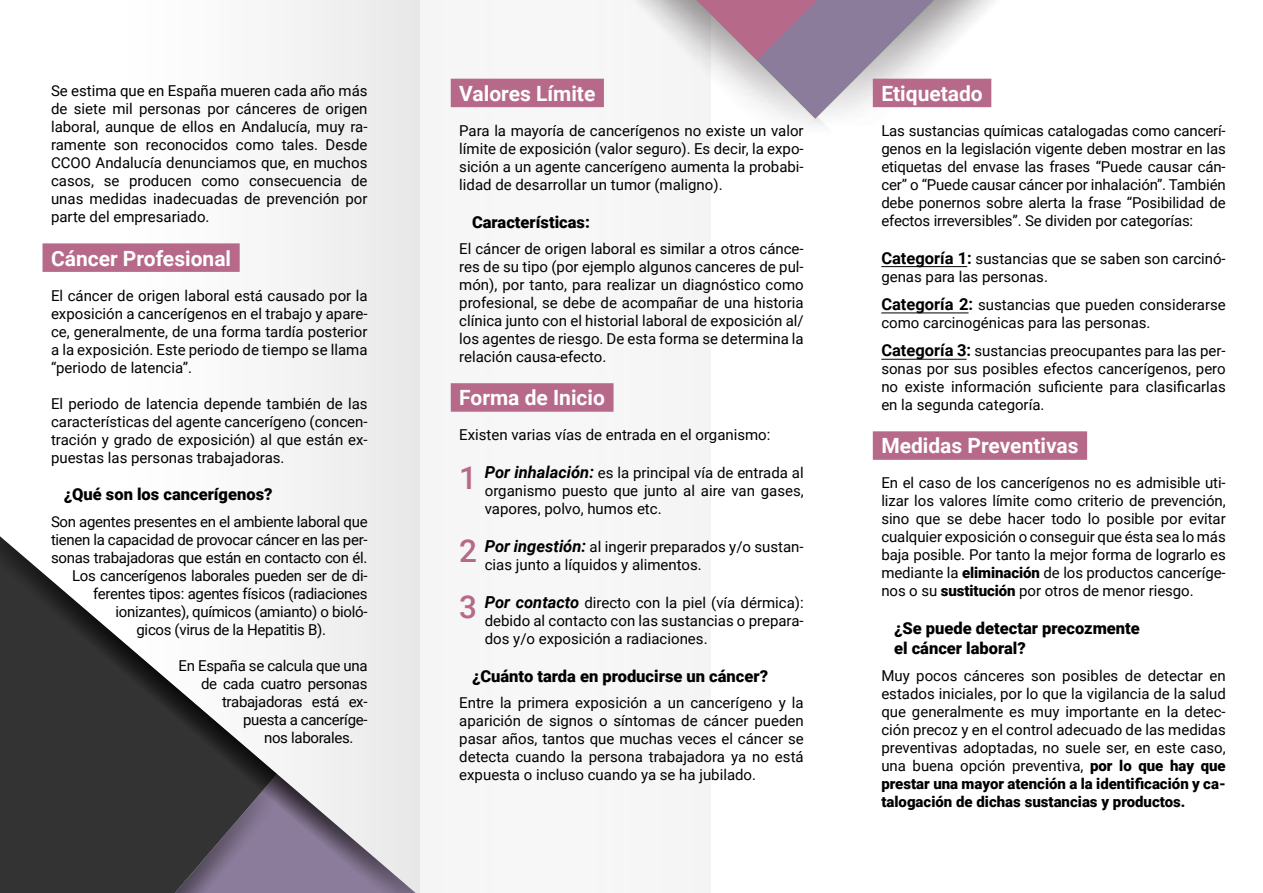
<style>
.page{position:relative;width:1263px;height:893px;background:#fff}
.page>*{position:absolute;margin:0;border:0;box-sizing:border-box;transform-origin:0 0}
.Titulo_2_de_verdad{font:700 21px "Roboto";color:#fff}
.Titulo_viñeta{font:900 16.5px/19.8px "Roboto";color:#000}
.Normal_parrafo{font:15px/18px "Roboto";color:#000;text-align:justify}
.Normal_parrafo-2{font:15px "Roboto";letter-spacing:-.02em;color:#000}
.s1{font-weight:500;font-size:31.5px;color:#b7698a}
.s2{font-weight:700;font-style:italic;font-size:16.5px}
.s3{font-weight:700;font-size:16.5px}
.s4{font-weight:900}
</style>
<div class="page">
<div style="left:113px;top:0;width:306px;height:893px;background:linear-gradient(to right,#fff,#eae9e9)"></div>
<div style="left:419px;top:0;width:291px;height:893px;background:#f6f6f6"></div>
<svg style="left:0;top:504px;width:420px;height:389px"></svg>
<svg style="left:113px;top:0;width:598px;height:134px"></svg>
<svg style="left:807px;top:0;width:187px;height:125px"></svg>
<svg style="left:684px;top:0;width:263px;height:119px"></svg>
<div style="left:43px;top:243px;width:197px;height:29px;background:#b7698a"></div>
<div style="left:451px;top:79px;width:153px;height:28px;background:#b7698a"></div>
<div style="left:451px;top:383px;width:162px;height:29px;background:#b7698a"></div>
<div style="left:873px;top:79px;width:118px;height:28px;background:#b7698a"></div>
<hr style="left:881px;top:266px;width:86px;height:1px;background:#000">
<hr style="left:881px;top:312px;width:87px;height:1px;background:#000">
<hr style="left:881px;top:359px;width:85px;height:1px;background:#000">
<div style="left:873px;top:431px;width:214px;height:29px;background:#b7698a"></div>
<p class="Normal_parrafo" style="left:51px;top:81px;width:318px">Se estima que en España mueren cada año más de siete mil personas por cánceres de origen laboral, aunque de ellos en Andalucía, muy ra&shy;ramente son reconocidos como tales. Desde CCOO Andalucía denunciamos que, en muchos casos, se producen como consecuencia de unas medidas inadecuadas de prevención por parte del empresariado.</p>
<p class="Titulo_2_de_verdad" style="left:51px;top:243px;width:182px">Cáncer Profesional</p>
<p class="Normal_parrafo" style="left:51px;top:286px;width:318px">El cáncer de origen laboral está causado por la exposición a cancerígenos en el trabajo y apare&shy;ce, generalmente, de una forma tardía posterior a la exposición. Este periodo de tiempo se llama “periodo de latencia”.</p>
<p class="Normal_parrafo" style="left:51px;top:394px;width:318px">El periodo de latencia depende también de las características del agente cancerígeno (concen&shy;tración y grado de exposición) al que están ex&shy;puestas las personas trabajadoras.</p>
<p class="Titulo_viñeta" style="left:64px;top:484px;width:210px">¿Qué son los cancerígenos?</p>
<p class="Normal_parrafo-2" style="left:51px;top:511px;width:318px">Son agentes presentes en el ambiente laboral que</p>
<p class="Normal_parrafo-2" style="left:51px;top:529px;width:318px">tienen la capacidad de provocar cáncer en las per-</p>
<p class="Normal_parrafo-2" style="left:51px;top:547px;width:318px">sonas trabajadoras que están en contacto con él.</p>
<p class="Normal_parrafo-2" style="left:72px;top:565px;width:297px">Los cancerígenos laborales pueden ser de di-</p>
<p class="Normal_parrafo-2" style="left:93px;top:583px;width:276px">ferentes tipos: agentes físicos (radiaciones</p>
<p class="Normal_parrafo-2" style="left:116px;top:601px;width:254px">ionizantes), químicos (amianto) o bioló-</p>
<p class="Normal_parrafo-2" style="left:137px;top:619px;width:191px">gicos (virus de la Hepatitis B).</p>
<p class="Normal_parrafo-2" style="left:179px;top:655px;width:191px">En España se calcula que una</p>
<p class="Normal_parrafo-2" style="left:201px;top:673px;width:168px">de cada cuatro personas</p>
<p class="Normal_parrafo-2" style="left:222px;top:691px;width:147px">trabajadoras está ex-</p>
<p class="Normal_parrafo-2" style="left:243px;top:709px;width:126px">puesta a canceríge-</p>
<p class="Normal_parrafo-2" style="left:264px;top:727px;width:91px">nos laborales.</p>
<p class="Titulo_2_de_verdad" style="left:459px;top:79px;width:138px">Valores Límite</p>
<p class="Normal_parrafo" style="left:459px;top:121px;width:346px">Para la mayoría de cancerígenos no existe un valor límite de exposición (valor seguro). Es decir, la expo&shy;sición a un agente cancerígeno aumenta la probabi&shy;lidad de desarrollar un tumor (maligno).</p>
<p class="Titulo_viñeta" style="left:472px;top:211px;width:119px">Características:</p>
<p class="Normal_parrafo" style="left:459px;top:239px;width:346px">El cáncer de origen laboral es similar a otros cánce&shy;res de su tipo (por ejemplo algunos canceres de pul&shy;món), por tanto, para realizar un diagnóstico como profesional, se debe de acompañar de una historia clínica junto con el historial laboral de exposición al/ los agentes de riesgo. De esta forma se determina la relación causa-efecto.</p>
<p class="Titulo_2_de_verdad" style="left:459px;top:383px;width:147px">Forma de Inicio</p>
<p class="Normal_parrafo" style="left:459px;top:425px;width:313px">Existen varias vías de entrada en el organismo:</p>
<p class="Normal_parrafo" style="left:485px;top:463px;width:320px;text-indent:-26px"><span class="s1">1</span> <span class="s2">Por inhalación:</span> es la principal vía de entrada al organismo puesto que junto al aire van gases, vapores, polvo, humos etc.</p>
<p class="Normal_parrafo" style="left:485px;top:537px;width:320px;text-indent:-26px"><span class="s1">2</span> <span class="s2">Por ingestión:</span> al ingerir preparados y/o sustan&shy;cias junto a líquidos y alimentos.</p>
<p class="Normal_parrafo" style="left:485px;top:593px;width:320px;text-indent:-26px"><span class="s1">3</span> <span class="s2">Por contacto</span> directo con la piel (vía dérmica): debido al contacto con las sustancias o prepara&shy;dos y/o exposición a radiaciones.</p>
<p class="Titulo_viñeta" style="left:472px;top:665px;width:298px">¿Cuánto tarda en producirse un cáncer?</p>
<p class="Normal_parrafo" style="left:459px;top:693px;width:346px">Entre la primera exposición a un cancerígeno y la aparición de signos o síntomas de cáncer pueden pasar años, tantos que muchas veces el cáncer se detecta cuando la persona trabajadora ya no está expuesta o incluso cuando ya se ha jubilado.</p>
<p class="Titulo_2_de_verdad" style="left:881px;top:79px;width:103px">Etiquetado</p>
<p class="Normal_parrafo" style="left:881px;top:121px;width:346px">Las sustancias químicas catalogadas como cancerí&shy;genos en la legislación vigente deben mostrar en las etiquetas del envase las frases “Puede causar cán&shy;cer” o “Puede causar cáncer por inhalación”. También debe ponernos sobre alerta la frase “Posibilidad de efectos irreversibles”. Se dividen por categorías:</p>
<p class="Normal_parrafo" style="left:881px;top:249px;width:346px"><span class="s3">Categoría 1:</span> sustancias que se saben son carcinó&shy;genas para las personas.</p>
<p class="Normal_parrafo" style="left:881px;top:295px;width:346px"><span class="s3">Categoría 2:</span> sustancias que pueden considerarse como carcinogénicas para las personas.</p>
<p class="Normal_parrafo" style="left:881px;top:341px;width:346px"><span class="s3">Categoría 3:</span> sustancias preocupantes para las per&shy;sonas por sus posibles efectos cancerígenos, pero no existe información suficiente para clasificarlas en la segunda categoría.</p>
<p class="Titulo_2_de_verdad" style="left:881px;top:431px;width:199px">Medidas Preventivas</p>
<p class="Normal_parrafo" style="left:881px;top:474px;width:346px">En el caso de los cancerígenos no es admisible uti&shy;lizar los valores límite como criterio de prevención, sino que se debe hacer todo lo posible por evitar cualquier exposición o conseguir que ésta sea lo más baja posible. Por tanto la mejor forma de lograrlo es mediante la <span class="s4">eliminación</span> de los productos canceríge&shy;nos o su <span class="s4">sustitución</span> por otros de menor riesgo.</p>
<p class="Titulo_viñeta" style="left:894px;top:618px;width:247px">¿Se puede detectar precozmente el cáncer laboral?</p>
<p class="Normal_parrafo" style="left:881px;top:666px;width:346px">Muy pocos cánceres son posibles de detectar en estados iniciales, por lo que la vigilancia de la salud que generalmente es muy importante en la detec&shy;ción precoz y en el control adecuado de las medidas preventivas adoptadas, no suele ser, en este caso, una buena opción preventiva, <span class="s4">por lo que hay que prestar una mayor atención a la identificación y ca&shy;talogación de dichas sustancias y productos.</span></p>
</div>
